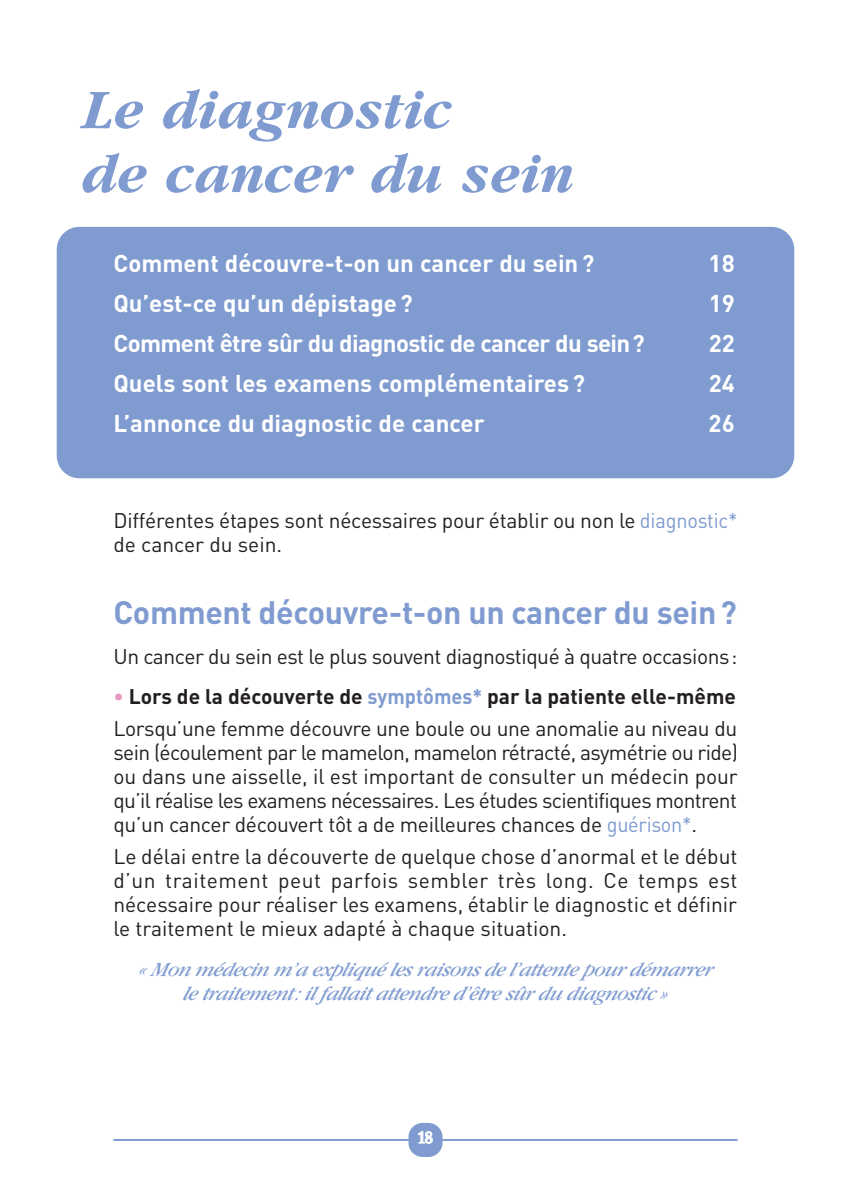
<style>
.page{position:relative;width:851px;height:1191px;background:#fff}
.page>*{position:absolute;margin:0;border:0;box-sizing:border-box;transform-origin:0 0}
.t1{font:italic 700 58px/64px "Garamond";color:#7f9bd0}
.t2{font:700 32px "DIN";letter-spacing:-.01em;color:#7f9bd0}
.t3{font:700 24px "DIN";color:#fff}
.t4{font:700 24px "DIN";letter-spacing:-.025em;color:#fff}
.t5{font:21px/24px "DIN";letter-spacing:-.015em;color:#231f20}
.t6{font:italic 21px/24px "Garamond";letter-spacing:-.035em;color:#7f9bd0;text-align:center}
.t7{font:700 18px "Garamond";color:#fff}
.s1{color:#7f9bd0}
.s2{font-weight:700;color:#e698c2}
.s3{font-weight:700}
.s4{font-weight:700;color:#7f9bd0}
</style>
<div class="page">
<hr style="left:113px;top:1139px;width:624px;height:2px;background:#7f9bd0">
<div style="left:408px;top:1123px;width:34px;height:34px;background:#7f9bd0;border-radius:14px"></div>
<div style="left:57px;top:227px;width:737px;height:251px;background:#7f9bd0;border-radius:23px"></div>
<h1 class="t1" style="left:85px;top:76px;width:494px">Le diagnostic<br>de cancer du sein</h1>
<p class="t3" style="left:113px;top:250px;width:482px">Comment découvre-t-on un cancer du sein ?</p>
<p class="t3" style="left:708px;top:250px;width:28px">18</p>
<p class="t3" style="left:113px;top:290px;width:301px">Qu’est-ce qu’un dépistage ?</p>
<p class="t3" style="left:708px;top:290px;width:28px">19</p>
<p class="t4" style="left:113px;top:330px;width:533px">Comment être sûr du diagnostic de cancer du sein?</p>
<p class="t3" style="left:708px;top:330px;width:28px">22</p>
<p class="t3" style="left:113px;top:370px;width:473px">Quels sont les examens complémentaires ?</p>
<p class="t3" style="left:708px;top:370px;width:28px">24</p>
<p class="t3" style="left:113px;top:410px;width:372px">L’annonce du diagnostic de cancer</p>
<p class="t3" style="left:708px;top:410px;width:28px">26</p>
<p class="t5" style="left:113px;top:509px;width:625px">Différentes étapes sont nécessaires pour établir ou non le <span class="s1">diagnostic* </span>de cancer du sein.</p>
<h2 class="t2" style="left:113px;top:594px;width:624px">Comment découvre-t-on un cancer du sein?</h2>
<p class="t5" style="left:113px;top:645px;width:625px">Un cancer du sein est le plus souvent diagnostiqué à quatre occasions:</p>
<p class="t5" style="left:113px;top:681px;width:625px;line-height:32px"><span class="s2">•</span> <span class="s3">Lors de la découverte de</span> <span class="s4">symptômes*</span> <span class="s3">par la patiente elle-même<br></span>Lorsqu’une femme découvre une boule ou une anomalie au niveau du</p>
<p class="t5" style="left:113px;top:741px;width:626px;text-align:justify">sein (écoulement par le mamelon, mamelon rétracté, asymétrie ou ride) ou dans une aisselle, il est important de consulter un médecin pour qu’il réalise les examens nécessaires. Les études scientifiques montrent qu’un cancer découvert tôt a de meilleures chances de <span class="s1">guérison*</span>.</p>
<p class="t5" style="left:113px;top:845px;width:625px;text-align:justify">Le délai entre la découverte de quelque chose d’anormal et le début d’un traitement peut parfois sembler très long. Ce temps est nécessaire pour réaliser les examens, établir le diagnostic et définir le traitement le mieux adapté à chaque situation.</p>
<p class="t6" style="left:138px;top:960px;width:579px">« Mon médecin m’a expliqué lesraisonsde l ’attente pourdémarrer le traitement:il fallait attendre d’être sûrdu diagnostic»</p>
<p class="t7" style="left:418px;top:1126px;width:17px">18</p>
</div>
